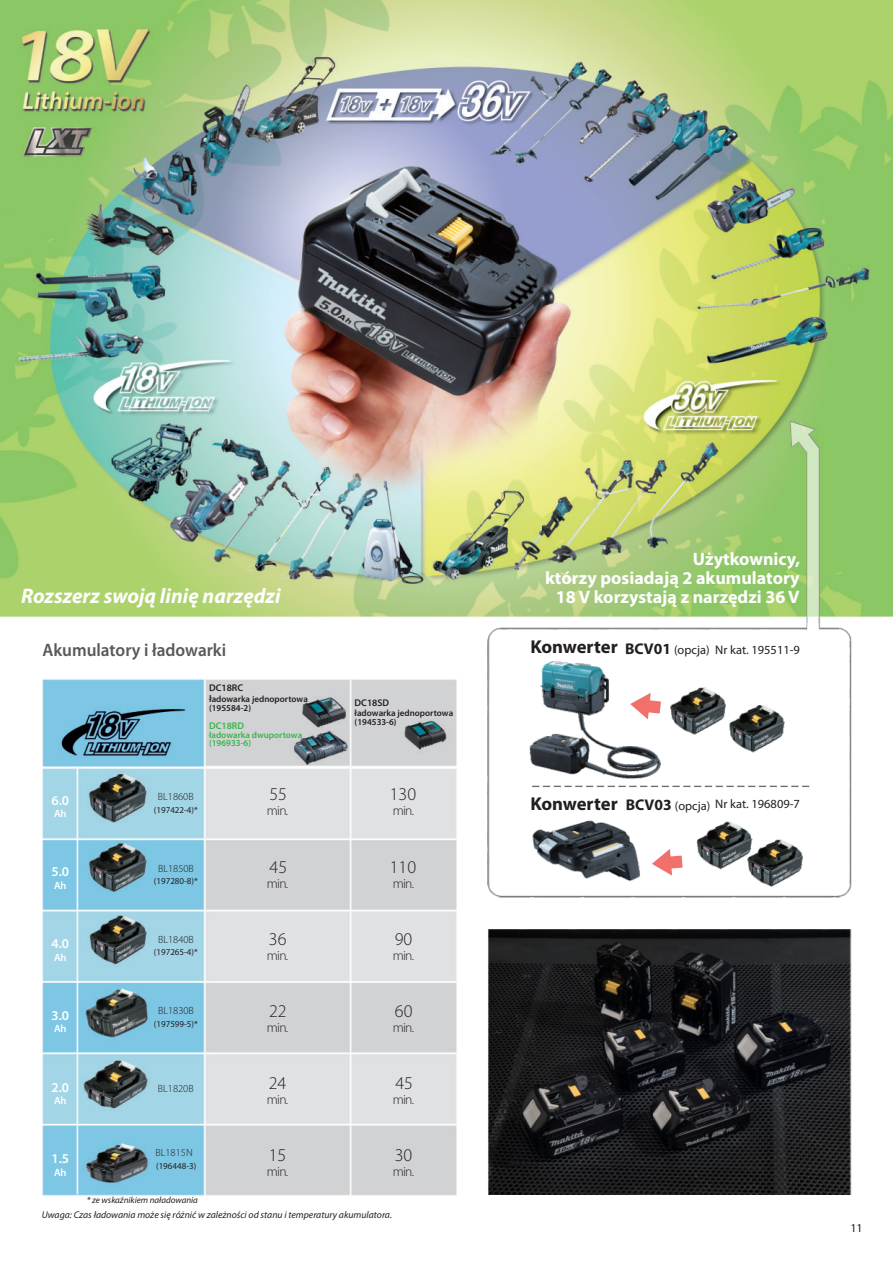
<style>
.page{position:relative;width:893px;height:1263px;background:#fff}
.page>*{position:absolute;margin:0;border:0;box-sizing:border-box;transform-origin:0 0}
.t1{font:italic 700 21.15px "Myriad Pro";color:#fff}
.t2{font:700 18.6px "Myriad Pro";letter-spacing:-.005em;color:#231f20}
.t3{font:700 18px/19.5px "Myriad Pro";color:#fff;text-align:right}
.t4{font:300 18px "Myriad Pro";color:#231f20}
.t5{font:600 18px "Myriad Pro";color:#57585a;scale:.96 1}
.t6{font:300 13.5px "Myriad Pro";letter-spacing:-.055em;color:#231f20}
.t7{font:600 13.5px "Myriad Pro";color:#fff}
.t8{font:12.45px "Myriad Pro";color:#231f20}
.t9{font:12px "Myriad Pro";color:#231f20}
.t10{font:300 10.5px "Myriad Pro";color:#231f20}
.t11{font:600 10.5px "Myriad Pro";letter-spacing:-.01em;color:#fff}
.t12{font:italic 9.75px "Myriad Pro";color:#231f20}
.t13{font:600 9.75px "Myriad Pro";color:#231f20}
.t14{font:600 9.75px "Myriad Pro";color:#3ab54a}
.t15{font:600 9px/9.6px "Myriad Pro";color:#231f20}
.t16{font:9px "Myriad Pro";color:#231f20}
.t17{font:600 9px/8.9px "Myriad Pro";color:#3ab54a}
.t18{font:italic 9px "Myriad Pro";color:#231f20}
.s1{font-size:9.75px}
.s2{font-size:15.6px}
.s3{font-weight:400;font-size:12.45px}
</style>
<div class="page">
<img style="left:0;top:0;width:893px;height:1195px">
<svg style="left:532px;top:786px;width:279px;height:1px"></svg>
<svg style="left:630px;top:693px;width:31px;height:26px"></svg>
<svg style="left:652px;top:849px;width:31px;height:26px"></svg>
<svg style="left:791px;top:422px;width:28px;height:211px;background:#b0d697"></svg>
<div style="left:20px;top:670px;width:448px;height:550px;background:#fff"></div>
<img style="left:42px;top:679px;width:415px;height:517px">
<h1 class="t1" style="left:21px;top:587px;width:261px">Rozszerz swoją linię narzędzi</h1>
<h3 class="t5" style="left:43px;top:643px;width:193px">Akumulatory i ładowarki</h3>
<p class="t13" style="left:209px;top:684px;width:36px">DC18RC</p>
<p class="t15" style="left:209px;top:694px;width:100px"><span class="s1">ł</span>adowarka jednoportowa (195584-2)</p>
<p class="t14" style="left:209px;top:721px;width:37px">DC18RD</p>
<p class="t17" style="left:209px;top:731px;width:95px">ładowarka dwuportowa (196933-6)</p>
<p class="t10" style="left:158px;top:792px;width:37px">BL1860B</p>
<h3 class="t7" style="left:52px;top:795px;width:19px">6.0</h3>
<p class="t11" style="left:54px;top:809px;width:14px">Ah</p>
<p class="t16" style="left:154px;top:807px;width:45px">(197422-4)*</p>
<h3 class="t4" style="left:269px;top:787px;width:19px">55</h3>
<h3 class="t6" style="left:267px;top:805px;width:23px">min.</h3>
<h3 class="t7" style="left:52px;top:866px;width:19px">5.0</h3>
<p class="t11" style="left:54px;top:881px;width:14px">Ah</p>
<p class="t10" style="left:158px;top:864px;width:37px">BL1850B</p>
<p class="t16" style="left:154px;top:877px;width:45px">(197280-8)*</p>
<h3 class="t4" style="left:270px;top:859px;width:19px">45</h3>
<h3 class="t6" style="left:267px;top:877px;width:23px">min.</h3>
<h3 class="t7" style="left:52px;top:938px;width:19px">4.0</h3>
<p class="t11" style="left:54px;top:953px;width:14px">Ah</p>
<p class="t10" style="left:158px;top:935px;width:37px">BL1840B</p>
<p class="t16" style="left:154px;top:949px;width:45px">(197265-4)*</p>
<h3 class="t4" style="left:269px;top:931px;width:19px">36</h3>
<h3 class="t6" style="left:267px;top:950px;width:23px">min.</h3>
<h3 class="t7" style="left:52px;top:1010px;width:19px">3.0</h3>
<p class="t11" style="left:54px;top:1024px;width:14px">Ah</p>
<p class="t10" style="left:158px;top:1006px;width:37px">BL1830B</p>
<p class="t16" style="left:154px;top:1020px;width:45px">(197599-5)*</p>
<h3 class="t4" style="left:269px;top:1003px;width:19px">22</h3>
<h3 class="t6" style="left:267px;top:1022px;width:23px">min.</h3>
<h3 class="t7" style="left:52px;top:1081px;width:19px">2.0</h3>
<p class="t11" style="left:54px;top:1096px;width:14px">Ah</p>
<p class="t10" style="left:158px;top:1084px;width:37px">BL1820B</p>
<h3 class="t4" style="left:269px;top:1076px;width:19px">24</h3>
<h3 class="t6" style="left:267px;top:1094px;width:23px">min.</h3>
<h3 class="t7" style="left:52px;top:1153px;width:19px">1.5</h3>
<p class="t11" style="left:54px;top:1168px;width:14px">Ah</p>
<p class="t10" style="left:155px;top:1148px;width:39px">BL1815N</p>
<p class="t16" style="left:156px;top:1162px;width:42px">(196448-3)</p>
<p class="t18" style="left:87px;top:1196px;width:113px">* ze wskaźnikiem naładowania</p>
<h3 class="t4" style="left:269px;top:1148px;width:19px">15</h3>
<h3 class="t6" style="left:267px;top:1166px;width:23px">min.</h3>
<p class="t13" style="left:355px;top:698px;width:36px">DC18SD</p>
<p class="t15" style="left:355px;top:708px;width:100px">ładowarka jednoportowa (194533-6)</p>
<h3 class="t4" style="left:390px;top:787px;width:28px">130</h3>
<h3 class="t6" style="left:393px;top:805px;width:23px">min.</h3>
<h3 class="t4" style="left:390px;top:859px;width:28px">110</h3>
<h3 class="t6" style="left:393px;top:877px;width:23px">min.</h3>
<h3 class="t4" style="left:395px;top:931px;width:19px">90</h3>
<h3 class="t6" style="left:393px;top:950px;width:23px">min.</h3>
<h3 class="t4" style="left:395px;top:1003px;width:19px">60</h3>
<h3 class="t6" style="left:393px;top:1022px;width:23px">min.</h3>
<h3 class="t4" style="left:395px;top:1076px;width:19px">45</h3>
<h3 class="t6" style="left:393px;top:1094px;width:23px">min.</h3>
<h3 class="t4" style="left:395px;top:1148px;width:19px">30</h3>
<h3 class="t6" style="left:393px;top:1166px;width:23px">min.</h3>
<p class="t12" style="left:42px;top:1211px;width:352px">Uwaga: Czas ładowania może się różnić w zależności od stanu i temperatury akumulatora.</p>
<h3 class="t3" style="left:545px;top:550px;width:256px">Użytkownicy,<br>którzy posiadają 2 akumulatory<br>18 V korzystają z narzędzi 36 V</h3>
<p class="t8" style="left:715px;top:645px;width:86px">Nr kat. 195511-9</p>
<h2 class="t2" style="left:530px;top:639px;width:181px">Konwerter <span class="s2">BCV01</span> <span class="s3">(opcja)</span></h2>
<h2 class="t2" style="left:530px;top:796px;width:181px">Konwerter <span class="s2">BCV03</span> <span class="s3">(opcja)</span></h2>
<p class="t8" style="left:730px;top:799px;width:7px">k</p>
<p class="t8" style="left:715px;top:799px;width:86px">Nr at. 196809-7</p>
<p class="t9" style="left:850px;top:1223px;width:14px">11</p>
</div>
